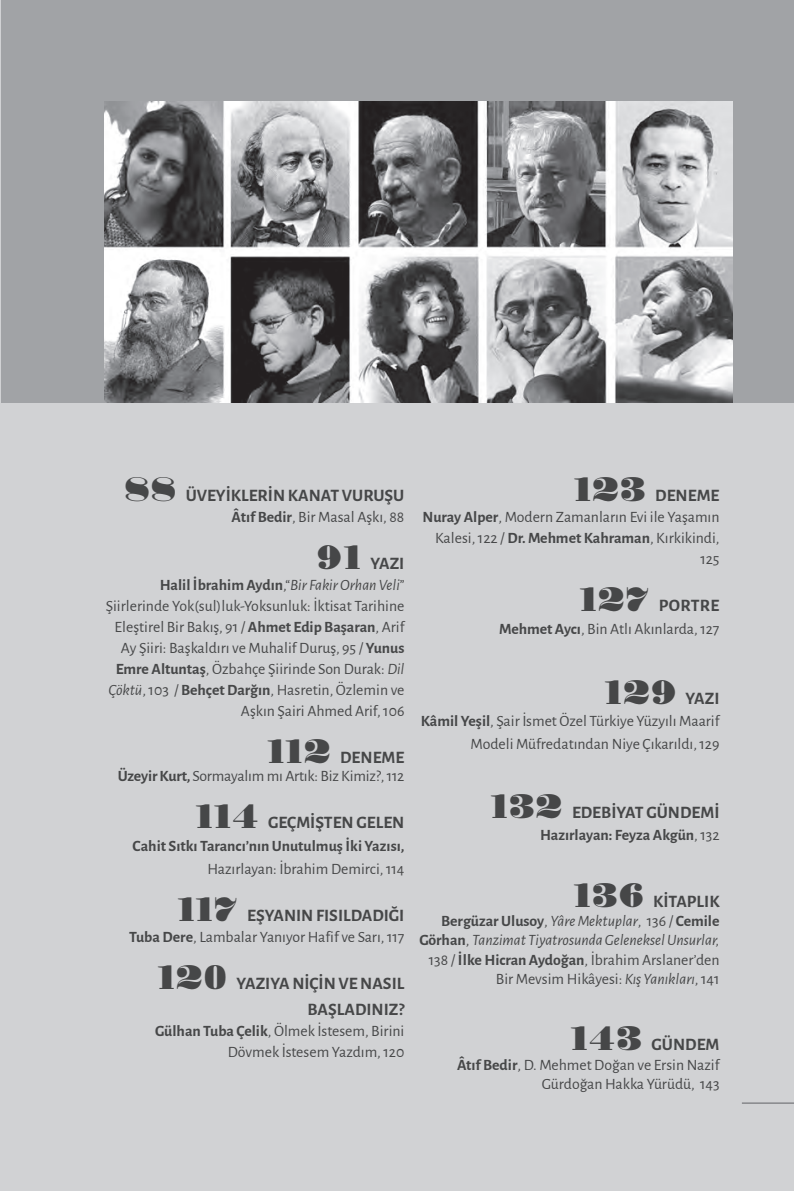
<style>
.page{position:relative;width:794px;height:1191px;background:#fff}
.page>*{position:absolute;margin:0;border:0;box-sizing:border-box;transform-origin:0 0}
.t1{font:700 17.5px/26.2px "Alegreya Sans";color:#464748;text-align:right}
.t2{font:15.75px/21px "Alegreya Sans";color:#464748;text-align:right}
.t3{font:italic 15.75px/19.2px "Alegreya Sans";color:#464748;text-align:right}
.t4{font:700 15.75px "Alegreya Sans";color:#464748}
.s1{font-family:"Crozier Black CF";font-weight:400;font-size:31.5px}
.s2{font-weight:700}
.s3{font-style:italic}
.s4{font-weight:400}
.s5{font-weight:700;font-style:normal}
.s6{font-style:normal}
</style>
<div class="page">
<div style="left:0;top:403px;width:794px;height:788px;background:#d1d2d4"></div>
<div style="left:0;top:0;width:794px;height:403px;background:#a1a3a6"></div>
<hr style="left:0;top:0;width:1px;height:403px;background:#d1d2d4">
<img style="left:104px;top:102px;width:628px;height:301px">
<hr style="left:742px;top:1102px;width:52px;height:1px;background:#76787b">
<p class="t1" style="left:123px;top:480px;width:282px"><span class="s1">88</span> ÜVEYİ KLERİ N KANAT VURUŞU</p>
<p class="t2" style="left:231px;top:505px;width:174px"><span class="s2">Âtıf Bedir</span>, Bir Masal Aşkı, 88</p>
<p class="t1" style="left:316px;top:549px;width:90px"><span class="s1">91</span> YAZI</p>
<p class="t2" style="left:106px;top:573px;width:300px"><span class="s2">Halil İ brahim Aydın</span>,“<span class="s3">Bir Fakir Orhan Veli</span>” Şiirlerinde Yok(sul)luk-Yoksunluk: İktisat Tarihine Eleştirel Bir Bakış, 91 / <span class="s2">Ahmet Edip Başaran</span>, Arif Ay Şiiri: Başkaldırı ve Muhalif Duruş, 95 / <span class="s2">Yunus Emre Altuntaş</span>, Özbahçe Şiirinde Son Durak: <span class="s3">Dil Çöktü</span>, 103 / <span class="s2">Behçet Darğın</span>, Hasretin, Özlemin ve Aşkın Şairi Ahmed Arif, 106</p>
<p class="t1" style="left:265px;top:743px;width:140px"><span class="s1">112</span> DENEME</p>
<p class="t2" style="left:118px;top:764px;width:288px"><span class="s2">Üzeyir Kurt,</span> Sormayalım mı Artık: Biz Kimiz?, 112</p>
<p class="t1" style="left:194px;top:808px;width:212px"><span class="s1">114</span> GEÇMİŞTEN GELEN</p>
<p class="t4" style="left:133px;top:834px;width:273px">Cahit Sıtkı Tarancı’nın Unutulmuş İ ki Yazısı,</p>
<p class="t2" style="left:207px;top:857px;width:198px">Hazırlayan: İbrahim Demirci, 114</p>
<p class="t1" style="left:176px;top:900px;width:230px"><span class="s1">117</span> EŞYANIN FISILDADIĞI</p>
<p class="t2" style="left:129px;top:925px;width:277px"><span class="s2">Tuba Dere</span>, Lambalar Yanıyor Hafif ve Sarı, 117</p>
<p class="t1" style="left:156px;top:969px;width:250px"><span class="s1">120</span> YAZIYA NİÇİ N VE NASIL<br>BAŞLADINIZ?</p>
<p class="t2" style="left:155px;top:1020px;width:251px"><span class="s2">Gülhan Tuba Çelik</span>, Ölmek İstesem, Birini<br>Dövmek İstesem Yazdım, 120</p>
<p class="t1" style="left:572px;top:480px;width:149px"><span class="s1">123</span> DENEME</p>
<p class="t2" style="left:422px;top:505px;width:298px"><span class="s2">Nuray Alper</span>, Modern Zamanların Evi ile Yaşamın<br>Kalesi, 122 / <span class="s2">Dr. Mehmet Kahraman</span>, Kırkikindi,<br>125</p>
<p class="t1" style="left:577px;top:591px;width:143px"><span class="s1">127</span> PORTRE</p>
<p class="t2" style="left:499px;top:617px;width:222px"><span class="s2">Mehmet Aycı</span>, Bin Atlı Akınlarda, 127</p>
<p class="t1" style="left:603px;top:683px;width:118px"><span class="s1">129</span> YAZI</p>
<p class="t2" style="left:421px;top:709px;width:300px;line-height:22.8px"><span class="s2">Kâmil Yeşil</span>, Şair İsmet Özel Türkiye Yüzyılı Maarif<br>Modeli Müfredatından Niye Çıkarıldı, 129</p>
<p class="t1" style="left:489px;top:797px;width:229px"><span class="s1">132</span> EDEBİYAT GÜNDEMİ</p>
<p class="t4" style="left:540px;top:823px;width:181px">Hazırlayan: Feyza Akgün<span class="s4">, 132</span></p>
<p class="t1" style="left:572px;top:886px;width:149px"><span class="s1">136</span> KİTAPLIK</p>
<p class="t3" style="left:419px;top:910px;width:301px"><span class="s5">Bergüzar Ulusoy</span><span class="s6">,</span> Yâre Mektuplar<span class="s6">, 136 /</span> <span class="s5">Cemile Görhan</span><span class="s6">,</span> Tanzimat Tiyatrosunda Geleneksel Unsurlar, <span class="s6">138 /</span> <span class="s5">İ lke Hicran Aydoğan</span><span class="s6">, İbrahim Arslaner’den Bir Mevsim Hikâyesi:</span> Kış Yanıkları<span class="s6">, 141</span></p>
<p class="t1" style="left:569px;top:1030px;width:152px"><span class="s1">143</span> GÜNDEM</p>
<p class="t2" style="left:457px;top:1054px;width:264px;line-height:19.2px"><span class="s2">Âtıf Bedir</span>, D. Mehmet Doğan ve Ersin Nazif<br>Gürdoğan Hakka Yürüdü, 143</p>
</div>
